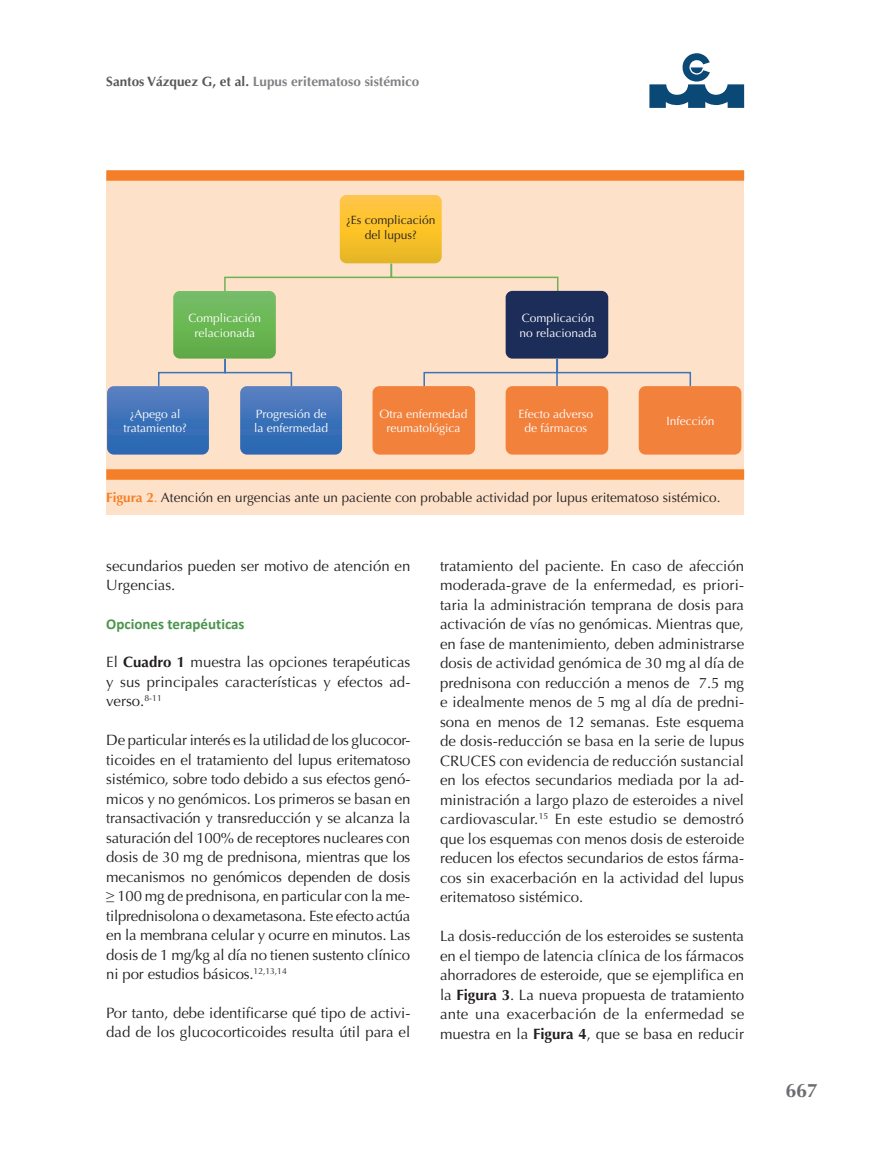
<style>
.page{position:relative;width:893px;height:1149px;background:#fff}
.page>*{position:absolute;margin:0;border:0;box-sizing:border-box;transform-origin:0 0}
.t1{font:700 19.5px "Optima";color:#6c6d70}
.t2{font:15px/19.5px "Optima";color:#231f20;text-align:justify}
.t3{font:700 15px "Calibri";color:#4b954d}
.t4{font:13.5px "Optima";color:#231f20}
.t5{font:700 13.5px "Optima";color:#808285}
.t6{font:12px/14.4px "Optima";color:#fff;text-align:center}
.t7{font:12px/14.4px "Optima";color:#231f20;text-align:center}
.s1{color:#57585a}
.s2{font-weight:700;color:#f47f28}
.s3{color:#f47f28}
.s4{font-weight:700}
</style>
<div class="page">
<svg style="left:649px;top:53px;width:95px;height:55px"></svg>
<div style="left:106px;top:174px;width:638px;height:340px;background:#fee1c9"></div>
<div style="left:106px;top:469px;width:638px;height:10px;background:#f47f28"></div>
<div style="left:106px;top:170px;width:638px;height:11px;background:#f47f28"></div>
<svg style="left:107px;top:195px;width:585px;height:259px"></svg>
<div style="left:639px;top:386px;width:102px;height:68px;background:#f2813c;border-radius:7px"></div>
<p class="t5" style="left:106px;top:73px;width:315px"><span class="s1">Santos Vázquez G, et al.</span> Lupus eritematoso sistémico</p>
<p class="t6" style="left:188px;top:311px;width:74px">Complicación relacionada</p>
<p class="t7" style="left:346px;top:213px;width:91px">¿Es complicación del lupus?</p>
<p class="t6" style="left:519px;top:311px;width:79px;text-align:left">Complicación no relacionada</p>
<p class="t6" style="left:124px;top:406px;width:65px">¿Apego al tratamiento?</p>
<p class="t6" style="left:254px;top:406px;width:76px;text-align:left">Progresión de la enfermedad</p>
<p class="t6" style="left:379px;top:406px;width:90px">Otra enfermedad reumatológica</p>
<p class="t6" style="left:518px;top:406px;width:76px">Efecto adverso de fármacos</p>
<p class="t6" style="left:666px;top:414px;width:50px">Infección</p>
<p class="t4" style="left:106px;top:489px;width:616px"><span class="s2">Figura 2</span><span class="s3">.</span> Atención en urgencias ante un paciente con probable actividad por lupus eritematoso sistémico.</p>
<p class="t2" style="left:106px;top:555px;width:306px">secundarios pueden ser motivo de atención en<br>Urgencias.</p>
<p class="t3" style="left:106px;top:613px;width:140px">Opciones terapéuticas</p>
<p class="t2" style="left:106px;top:652px;width:306px">El <span class="s4">Cuadro 1</span> muestra las opciones terapéuticas y sus principales características y efectos ad&shy;verso.<sup>8-11</sup></p>
<p class="t2" style="left:106px;top:730px;width:306px">De particular interés es la utilidad de los glucocor&shy;ticoides en el tratamiento del lupus eritematoso sistémico, sobre todo debido a sus efectos genó&shy;micos y no genómicos. Los primeros se basan en transactivación y transreducción y se alcanza la saturación del 100% de receptores nucleares con dosis de 30 mg de prednisona, mientras que los mecanismos no genómicos dependen de dosis ≥ 100 mg de prednisona, en particular con la me&shy;tilprednisolona o dexametasona. Este efecto actúa en la membrana celular y ocurre en minutos. Las dosis de 1 mg/kg al día no tienen sustento clínico ni por estudios básicos.<sup>12,13,14</sup></p>
<p class="t2" style="left:106px;top:1002px;width:306px">Por tanto, debe identificarse qué tipo de activi&shy;dad de los glucocorticoides resulta útil para el</p>
<p class="t2" style="left:440px;top:555px;width:306px">tratamiento del paciente. En caso de afección moderada-grave de la enfermedad, es priori&shy;taria la administración temprana de dosis para activación de vías no genómicas. Mientras que, en fase de mantenimiento, deben administrarse dosis de actividad genómica de 30 mg al día de prednisona con reducción a menos de 7.5 mg e idealmente menos de 5 mg al día de predni&shy;sona en menos de 12 semanas. Este esquema de dosis-reducción se basa en la serie de lupus CRUCES con evidencia de reducción sustancial en los efectos secundarios mediada por la ad&shy;ministración a largo plazo de esteroides a nivel cardiovascular.<sup>15</sup> En este estudio se demostró que los esquemas con menos dosis de esteroide reducen los efectos secundarios de estos fárma&shy;cos sin exacerbación en la actividad del lupus eritematoso sistémico.</p>
<p class="t2" style="left:440px;top:926px;width:306px">La dosis-reducción de los esteroides se sustenta en el tiempo de latencia clínica de los fármacos ahorradores de esteroide, que se ejemplifica en la <span class="s4">Figura 3</span>. La nueva propuesta de tratamiento ante una exacerbación de la enfermedad se muestra en la <span class="s4">Figura 4</span>, que se basa en reducir</p>
<h1 class="t1" style="left:785px;top:1079px;width:34px">667</h1>
</div>
